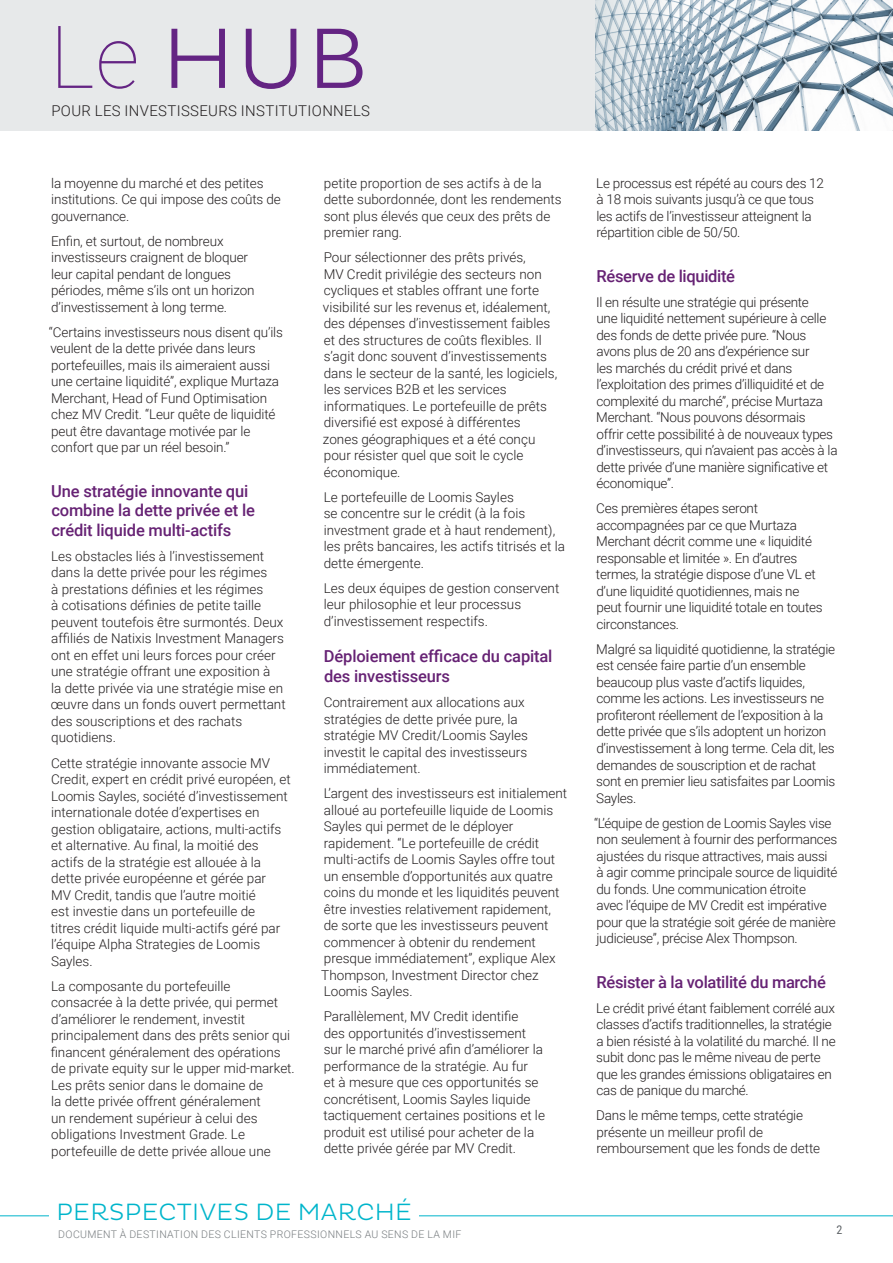
<style>
.page{position:relative;width:893px;height:1263px;background:#fff}
.page>*{position:absolute;margin:0;border:0;box-sizing:border-box;transform-origin:0 0}
.t1{font:300 87px "Pluto";color:#642483}
.t2{font:300 24px "Pluto";letter-spacing:.015em;color:#00b5cb}
.intro{font:500 16.5px/19.5px "Roboto";letter-spacing:-.01em;color:#662274}
.t3{font:300 14.85px "Roboto";letter-spacing:.025em;color:#231f20}
.text_courant{font:300 13.5px/16.5px "Roboto";color:#231f20}
.text_courant-2{font:300 13.5px/16.5px "Roboto";letter-spacing:-.02em;color:#231f20}
.t4{font:12px "Roboto Condensed";color:#5e6367}
.t5{font:300 10.5px "Roboto";letter-spacing:.035em;color:#777c7f}
.s1{font-family:"Roboto";font-weight:100}
</style>
<div class="page">
<div style="left:0;top:0;width:595px;height:131px;background:#e7e9ea"></div>
<img style="left:687px;top:0;width:206px;height:131px">
<hr style="left:0;top:1215px;width:893px;height:1px;background:#00b5cb">
<svg style="left:595px;top:0;width:92px;height:131px;background:#b6c6d0"></svg>
<div style="left:49px;top:1201px;width:370px;height:18px;background:#fff"></div>
<h1 class="t1" style="left:50px;top:9px;width:320px"><span class="s1">Le</span> HUB</h1>
<p class="t3" style="left:51px;top:100px;width:320px">POUR LES INVESTISSEURS INSTITUTIONNELS</p>
<p class="text_courant" style="left:51px;top:174px;width:231px">la moyenne du marché et des petites institutions. Ce qui impose des coûts de gouvernance.</p>
<p class="text_courant" style="left:51px;top:232px;width:205px">Enfin, et surtout, de nombreux investisseurs craignent de bloquer leur capital pendant de longues périodes, même s’ils ont un horizon d’investissement à long terme.</p>
<p class="text_courant" style="left:49px;top:323px;width:236px">“Certains investisseurs nous disent qu’ils veulent de la dette privée dans leurs portefeuilles, mais ils aimeraient aussi une certaine liquidité”, explique Murtaza Merchant, Head of Fund Optimisation chez MV Credit. “Leur quête de liquidité peut être davantage motivée par le confort que par un réel besoin.”</p>
<p class="intro" style="left:51px;top:481px;width:205px">Une stratégie innovante qui combine la dette privée et le crédit liquide multi-actifs</p>
<p class="text_courant" style="left:51px;top:547px;width:236px">Les obstacles liés à l’investissement dans la dette privée pour les régimes<br>à prestations définies et les régimes<br>à cotisations définies de petite taille peuvent toutefois être surmontés. Deux affiliés de Natixis Investment Managers ont en effet uni leurs forces pour créer une stratégie offrant une exposition à<br>la dette privée via une stratégie mise en œuvre dans un fonds ouvert permettant des souscriptions et des rachats quotidiens.</p>
<p class="text_courant" style="left:51px;top:754px;width:241px">Cette stratégie innovante associe MV Credit, expert en crédit privé européen, et Loomis Sayles, société d’investissement internationale dotée d’expertises en gestion obligataire, actions, multi-actifs et alternative. Au final, la moitié des actifs de la stratégie est allouée à la dette privée européenne et gérée par<br>MV Credit, tandis que l’autre moitié<br>est investie dans un portefeuille de<br>titres crédit liquide multi-actifs géré par l’équipe Alpha Strategies de Loomis Sayles.</p>
<p class="text_courant" style="left:51px;top:977px;width:246px">La composante du portefeuille<br>consacrée à la dette privée, qui permet d’améliorer le rendement, investit principalement dans des prêts senior qui financent généralement des opérations de private equity sur le upper mid-market.<br>Les prêts senior dans le domaine de<br>la dette privée offrent généralement<br>un rendement supérieur à celui des obligations Investment Grade. Le portefeuille de dette privée alloue une</p>
<p class="text_courant" style="left:324px;top:174px;width:239px">petite proportion de ses actifs à de la dette subordonnée, dont les rendements sont plus élevés que ceux des prêts de premier rang.</p>
<p class="text_courant" style="left:323px;top:249px;width:236px">Pour sélectionner des prêts privés,<br>MV Credit privilégie des secteurs non cycliques et stables offrant une forte visibilité sur les revenus et, idéalement, des dépenses d’investissement faibles et des structures de coûts flexibles. Il s’agit donc souvent d’investissements dans le secteur de la santé, les logiciels, les services B2B et les services informatiques. Le portefeuille de prêts diversifié est exposé à différentes zones géographiques et a été conçu pour résister quel que soit le cycle économique.</p>
<p class="text_courant" style="left:324px;top:488px;width:243px">Le portefeuille de Loomis Sayles<br>se concentre sur le crédit (à la fois investment grade et à haut rendement), les prêts bancaires, les actifs titrisés et la dette émergente.</p>
<p class="text_courant" style="left:324px;top:579px;width:237px">Les deux équipes de gestion conservent leur philosophie et leur processus d’investissement respectifs.</p>
<p class="intro" style="left:324px;top:646px;width:230px">Déploiement efficace du capital des investisseurs</p>
<p class="text_courant" style="left:324px;top:693px;width:206px">Contrairement aux allocations aux stratégies de dette privée pure, la stratégie MV Credit/Loomis Sayles investit le capital des investisseurs immédiatement.</p>
<p class="text_courant" style="left:321px;top:784px;width:247px">L’argent des investisseurs est initialement alloué au portefeuille liquide de Loomis Sayles qui permet de le déployer rapidement. “Le portefeuille de crédit multi-actifs de Loomis Sayles offre tout un ensemble d’opportunités aux quatre coins du monde et les liquidités peuvent être investies relativement rapidement,<br>de sorte que les investisseurs peuvent commencer à obtenir du rendement presque immédiatement”, explique Alex Thompson, Investment Director chez Loomis Sayles.</p>
<p class="text_courant" style="left:323px;top:1007px;width:223px">Parallèlement, MV Credit identifie<br>des opportunités d’investissement sur le marché privé afin d’améliorer la performance de la stratégie. Au fur<br>et à mesure que ces opportunités se concrétisent, Loomis Sayles liquide tactiquement certaines positions et le produit est utilisé pour acheter de la dette privée gérée par MV Credit.</p>
<h2 class="t2" style="left:56px;top:1198px;width:357px">PERSPECTIVES DE MARCHÉ</h2>
<p class="t5" style="left:58px;top:1227px;width:405px">DOCUMENT À DESTINATION DES CLIENTS PROFESSIONNELS AU SENS DE LA MIF</p>
<p class="text_courant-2" style="left:596px;top:174px;width:229px">Le processus est répété au cours des 12 à 18 mois suivants jusqu’à ce que tous les actifs de l’investisseur atteignent la répartition cible de 50/50.</p>
<p class="intro" style="left:597px;top:266px;width:140px">Réserve de liquidité</p>
<p class="text_courant-2" style="left:596px;top:293px;width:243px">Il en résulte une stratégie qui présente<br>une liquidité nettement supérieure à celle des fonds de dette privée pure. “Nous avons plus de 20 ans d’expérience sur<br>les marchés du crédit privé et dans l’exploitation des primes d’illiquidité et de complexité du marché”, précise Murtaza Merchant. “Nous pouvons désormais<br>offrir cette possibilité à de nouveaux types d’investisseurs, qui n’avaient pas accès à la dette privée d’une manière significative et économique”.</p>
<p class="text_courant-2" style="left:596px;top:500px;width:228px">Ces premières étapes seront accompagnées par ce que Murtaza Merchant décrit comme une « liquidité responsable et limitée ». En d’autres termes, la stratégie dispose d’une VL et d’une liquidité quotidiennes, mais ne peut fournir une liquidité totale en toutes circonstances.</p>
<p class="text_courant-2" style="left:596px;top:640px;width:241px">Malgré sa liquidité quotidienne, la stratégie est censée faire partie d’un ensemble beaucoup plus vaste d’actifs liquides, comme les actions. Les investisseurs ne profiteront réellement de l’exposition à la dette privée que s’ils adoptent un horizon d’investissement à long terme. Cela dit, les demandes de souscription et de rachat sont en premier lieu satisfaites par Loomis Sayles.</p>
<p class="text_courant-2" style="left:594px;top:814px;width:245px">“L’équipe de gestion de Loomis Sayles vise non seulement à fournir des performances ajustées du risque attractives, mais aussi<br>à agir comme principale source de liquidité du fonds. Une communication étroite<br>avec l’équipe de MV Credit est impérative pour que la stratégie soit gérée de manière judicieuse”, précise Alex Thompson.</p>
<p class="intro" style="left:597px;top:971px;width:231px">Résister à la volatilité du marché</p>
<p class="text_courant-2" style="left:596px;top:999px;width:241px">Le crédit privé étant faiblement corrélé aux classes d’actifs traditionnelles, la stratégie a bien résisté à la volatilité du marché. Il ne subit donc pas le même niveau de perte que les grandes émissions obligataires en cas de panique du marché.</p>
<p class="text_courant" style="left:596px;top:1106px;width:225px">Dans le même temps, cette stratégie présente un meilleur profil de remboursement que les fonds de dette</p>
<p class="t4" style="left:836px;top:1221px;width:7px">2</p>
</div>
